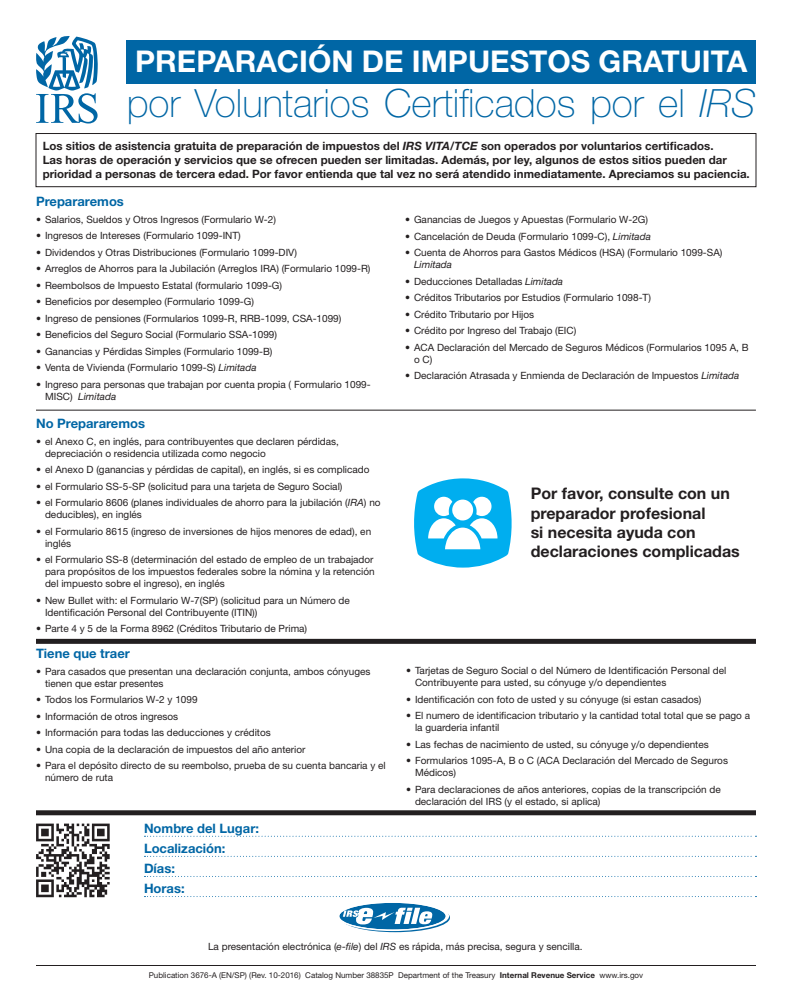
<style>
.page{position:relative;width:792px;height:1008px;background:#fff}
.page>*{position:absolute;margin:0;border:0;box-sizing:border-box;transform-origin:0 0}
.title_sp{font:100 39px "Helvetica Neue LT Std";color:#0066a5}
.body{font:700 30px "Helvetica Neue LT Std";color:#fff}
.body_bold_sp{font:700 16px/19.2px "Helvetica Neue LT Std";color:#231f20}
.heading_sp{font:700 13px "Helvetica Neue LT Std";color:#0066a5}
.body_bold_sp-2{font:700 11.5px/13.8px "Helvetica Neue LT Std";color:#231f20}
.body-2{font:10px/12px "Helvetica Neue LT Std";color:#231f20}
.body-3{font:8px "Helvetica Neue LT Std";color:#231f20}
.s1{font-style:italic}
.s2{font-weight:700}
</style>
<div class="page">
<div style="left:127px;top:40px;width:629px;height:44px;background:#0066a5"></div>
<div style="left:36px;top:639px;width:720px;height:5px;background:#231f20"></div>
<hr style="left:36px;top:965px;width:720px;height:1px;background:#231f20">
<div style="left:36px;top:810px;width:720px;height:5px;background:#231f20"></div>
<hr style="left:36px;top:410px;width:720px;height:1px;background:#231f20">
<svg style="left:414px;top:478px;width:98px;height:90px"></svg>
<svg style="left:144px;top:836px;width:613px;height:1px"></svg>
<svg style="left:144px;top:856px;width:613px;height:1px"></svg>
<svg style="left:144px;top:876px;width:613px;height:1px"></svg>
<svg style="left:144px;top:896px;width:613px;height:1px"></svg>
<svg style="left:339px;top:903px;width:107px;height:27px"></svg>
<div style="left:36px;top:133px;width:720px;height:54px;border:1px solid #231f20"></div>
<svg style="left:36px;top:36px;width:62px;height:88px"></svg>
<svg style="left:36px;top:824px;width:74px;height:73px"></svg>
<p class="body" style="left:135px;top:43px;width:614px">PREPARACIÓN DE IMPUESTOS GRATUITA</p>
<p class="title_sp" style="left:127px;top:81px;width:631px">por Voluntarios Certificados por el <span class="s1">IRS</span></p>
<p class="body_bold_sp-2" style="left:43px;top:139px;width:709px">Los sitios de asistencia gratuita de preparación de impuestos del <span class="s1">IRS VITA/TCE</span> son operados por voluntarios certificados.<br>Las horas de operación y servicios que se ofrecen pueden ser limitadas. Además, por ley, algunos de estos sitios pueden dar prioridad a personas de tercera edad. Por favor entienda que tal vez no será atendido inmediatamente. Apreciamos su paciencia.</p>
<p class="heading_sp" style="left:36px;top:194px;width:89px">Prepararemos</p>
<p class="body-2" style="left:36px;top:213px;width:241px">• Salarios, Sueldos y Otros Ingresos (Formulario W-2)</p>
<p class="body-2" style="left:36px;top:230px;width:206px">• Ingresos de Intereses (Formulario 1099-INT)</p>
<p class="body-2" style="left:36px;top:246px;width:262px">• Dividendos y Otras Distribuciones (Formulario 1099-DIV)</p>
<p class="body-2" style="left:36px;top:263px;width:336px">• Arreglos de Ahorros para la Jubilación (Arreglos IRA) (Formulario 1099-R)</p>
<p class="body-2" style="left:36px;top:279px;width:248px">• Reembolsos de Impuesto Estatal (formulario 1099-G)</p>
<p class="body-2" style="left:36px;top:296px;width:219px">• Beneficios por desempleo (Formulario 1099-G)</p>
<p class="body-2" style="left:36px;top:312px;width:307px">• Ingreso de pensiones (Formularios 1099-R, RRB-1099, CSA-1099)</p>
<p class="body-2" style="left:36px;top:329px;width:243px">• Beneficios del Seguro Social (Formulario SSA-1099)</p>
<p class="body-2" style="left:36px;top:345px;width:238px">• Ganancias y Pérdidas Simples (Formulario 1099-B)</p>
<p class="body-2" style="left:36px;top:362px;width:222px">• Venta de Vivienda (Formulario 1099-S) <span class="s1">Limitada</span></p>
<p class="body-2" style="left:45px;top:378px;width:327px;text-indent:-9px">• Ingreso para personas que trabajan por cuenta propia ( Formulario 1099-<br>MISC) <span class="s1">Limitada</span></p>
<p class="heading_sp" style="left:36px;top:416px;width:111px">No Prepararemos</p>
<p class="body-2" style="left:45px;top:435px;width:295px;text-indent:-9px">• el Anexo C, en inglés, para contribuyentes que declaren pérdidas, depreciación o residencia utilizada como negocio</p>
<p class="body-2" style="left:36px;top:464px;width:335px">• el Anexo D (ganancias y pérdidas de capital), en inglés, si es complicado</p>
<p class="body-2" style="left:36px;top:480px;width:308px">• el Formulario SS-5-SP (solicitud para una tarjeta de Seguro Social)</p>
<p class="body-2" style="left:45px;top:497px;width:337px;text-indent:-9px">• el Formulario 8606 (planes individuales de ahorro para la jubilación (<span class="s1">IRA</span>) no deducibles), en inglés</p>
<p class="body-2" style="left:45px;top:525px;width:328px;text-indent:-9px">• el Formulario 8615 (ingreso de inversiones de hijos menores de edad), en inglés</p>
<p class="body-2" style="left:45px;top:554px;width:331px;text-align:justify;text-indent:-9px">• el Formulario SS-8 (determinación del estado de empleo de un trabajador para propósitos de los impuestos federales sobre la nómina y la retención del impuesto sobre el ingreso), en inglés</p>
<p class="body-2" style="left:45px;top:594px;width:306px;text-indent:-9px">• New Bullet with: el Formulario W-7(SP) (solicitud para un Número de<br>Identificación Personal del Contribuyente (ITIN))</p>
<p class="body-2" style="left:36px;top:623px;width:273px">• Parte 4 y 5 de la Forma 8962 (Créditos Tributario de Prima)</p>
<p class="heading_sp" style="left:36px;top:645px;width:95px">Tiene que traer</p>
<p class="body-2" style="left:45px;top:665px;width:327px;text-indent:-9px">• Para casados que presentan una declaración conjunta, ambos cónyuges tienen que estar presentes</p>
<p class="body-2" style="left:36px;top:693px;width:163px">• Todos los Formularios W-2 y 1099</p>
<p class="body-2" style="left:36px;top:710px;width:144px">• Información de otros ingresos</p>
<p class="body-2" style="left:36px;top:726px;width:236px">• Información para todas las deducciones y créditos</p>
<p class="body-2" style="left:36px;top:743px;width:271px">• Una copia de la declaración de impuestos del año anterior</p>
<p class="body-2" style="left:45px;top:759px;width:342px;text-indent:-9px">• Para el depósito directo de su reembolso, prueba de su cuenta bancaria y el número de ruta</p>
<p class="heading_sp" style="left:144px;top:820px;width:117px">Nombre del Lugar:</p>
<p class="heading_sp" style="left:144px;top:840px;width:83px">Localización:</p>
<p class="heading_sp" style="left:144px;top:860px;width:33px">Días:</p>
<p class="heading_sp" style="left:144px;top:881px;width:42px">Horas:</p>
<p class="body-2" style="left:405px;top:213px;width:245px">• Ganancias de Juegos y Apuestas (Formulario W-2G)</p>
<p class="body-2" style="left:405px;top:230px;width:247px">• Cancelación de Deuda (Formulario 1099-C), <span class="s1">Limitada</span></p>
<p class="body-2" style="left:414px;top:246px;width:310px;text-indent:-9px">• Cuenta de Ahorros para Gastos Médicos (HSA) (Formulario 1099-SA)<br><span class="s1">Limitada</span></p>
<p class="body-2" style="left:405px;top:275px;width:160px">• Deducciones Detalladas <span class="s1">Limitada</span></p>
<p class="body-2" style="left:405px;top:291px;width:247px">• Créditos Tributarios por Estudios (Formulario 1098-T)</p>
<p class="body-2" style="left:405px;top:308px;width:131px">• Crédito Tributario por Hijos</p>
<p class="body-2" style="left:405px;top:324px;width:173px">• Crédito por Ingreso del Trabajo (EIC)</p>
<p class="body-2" style="left:414px;top:341px;width:336px;text-indent:-9px">• ACA Declaración del Mercado de Seguros Médicos (Formularios 1095 A, B o C)</p>
<p class="body-2" style="left:405px;top:369px;width:336px">• Declaración Atrasada y Enmienda de Declaración de Impuestos <span class="s1">Limitada</span></p>
<p class="body_bold_sp" style="left:531px;top:484px;width:201px">Por favor, consulte con un preparador profesional</p>
<p class="body_bold_sp" style="left:531px;top:522px;width:211px">si necesita ayuda con declaraciones complicadas</p>
<p class="body-2" style="left:415px;top:664px;width:313px;text-indent:-9px">• Tarjetas de Seguro Social o del Número de Identificación Personal del<br>Contribuyente para usted, su cónyuge y/o dependientes</p>
<p class="body-2" style="left:406px;top:693px;width:297px">• Identificación con foto de usted y su cónyuge (si estan casados)</p>
<p class="body-2" style="left:415px;top:709px;width:337px;text-indent:-9px">• El numero de identificacion tributario y la cantidad total total que se pago a la guarderia infantil</p>
<p class="body-2" style="left:406px;top:738px;width:304px">• Las fechas de nacimiento de usted, su cónyuge y/o dependientes</p>
<p class="body-2" style="left:415px;top:754px;width:315px;text-indent:-9px">• Formularios 1095-A, B o C (ACA Declaración del Mercado de Seguros<br>Médicos)</p>
<p class="body-2" style="left:415px;top:783px;width:307px;text-indent:-9px">• Para declaraciones de años anteriores, copias de la transcripción de declaración del IRS (y el estado, si aplica)</p>
<p class="body-2" style="left:208px;top:940px;width:376px">La presentación electrónica (<span class="s1">e-file</span>) del <span class="s1">IRS</span> es rápida, más precisa, segura y sencilla.</p>
<p class="body-3" style="left:149px;top:970px;width:496px">Publication 3676-A (EN/SP) (Rev. 10-2016) Catalog Number 38835P Department of the Treasury <span class="s2">Internal Revenue Service</span> www.irs.gov</p>
</div>
